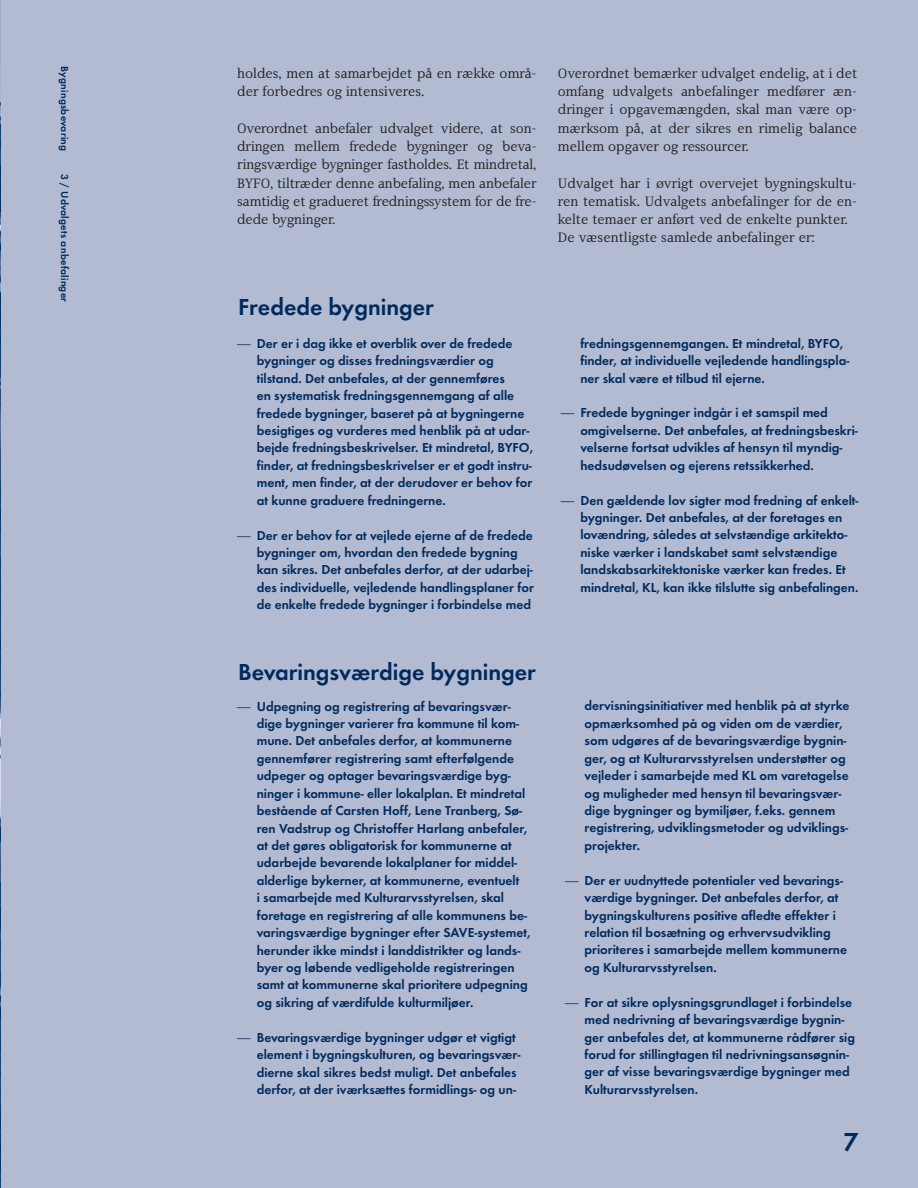
<style>
.page{position:relative;width:918px;height:1188px;background:#b2bbd2}
.page>*{position:absolute;margin:0;border:0;box-sizing:border-box;transform-origin:0 0}
.t1{font:600 27px "Futura EFOP";color:#002a5c}
.t2{font:600 24px "Futura EFOP";color:#002a5c}
.t3{font:14.25px/18.3px "Ninetysix K Serif";color:#231f20}
.t4{font:600 13.5px/17.4px "Futura EFOP";color:#002a5c}
.t5{font:600 10.5px "Futura EFOP";letter-spacing:.025em;color:#002a5c}
.s1{font-family:"Home";font-weight:400}
</style>
<div class="page">
<img style="left:0;top:0;width:1px;height:1188px">
<p class="t5" style="left:69px;top:66px;width:87px;rotate:90deg">Bygningsbevaring</p>
<p class="t5" style="left:69px;top:174px;width:130px;rotate:90deg">3 / Udvalgets anbefalinger</p>
<p class="t3" style="left:237px;top:65px;width:301px">holdes, men at samarbejdet på en række områ&shy;der forbedres og intensiveres.</p>
<p class="t3" style="left:237px;top:120px;width:301px;text-align:justify">Overordnet anbefaler udvalget videre, at son&shy;dringen mellem fredede bygninger og beva&shy;ringsværdige bygninger fastholdes. Et mindretal, BYFO, tiltræder denne anbefaling, men anbefaler samtidig et gradueret fredningssystem for de fre&shy;dede bygninger.</p>
<h2 class="t2" style="left:238px;top:297px;width:197px">Fredede bygninger</h2>
<p class="t4" style="left:257px;top:335px;width:278px;text-indent:-19px"><span class="s1">—</span> Der er i dag ikke et overblik over de fredede bygninger og disses fredningsværdier og<br>til stand. Det anbefales, at der gennemføres<br>en sys tematisk fred nings gen nem gang af alle fredede byg ninger, baseret på at bygningerne besigtiges og vurderes med henblik på at udar&shy;bejde frednings be skrivelser. Et mindre tal, BYFO, finder, at fredningsbeskrivelser er et godt instru&shy;ment, men finder, at der der udover er behov for at kunne graduere fred ningerne.</p>
<p class="t4" style="left:257px;top:527px;width:279px;text-indent:-19px"><span class="s1">—</span> Der er behov for at vejlede ejerne af de fredede bygninger om, hvordan den fredede bygning kan sikres. Det anbefales derfor, at der udarbej&shy;des individuelle, vejledende handlingsplaner for de enkelte fredede bygninger i forbindelse med</p>
<h2 class="t2" style="left:238px;top:661px;width:299px">Bevaringsværdige bygninger</h2>
<p class="t4" style="left:257px;top:698px;width:275px;text-indent:-19px"><span class="s1">—</span> Udpegning og registrering af bevaringsvær&shy;dige bygninger varierer fra kommune til kom&shy;mune. Det anbefales derfor, at kommunerne gennemfører registrering samt efterfølgende udpeger og optager bevaringsværdige byg&shy;ninger i kommune- eller lokalplan. Et mindretal bestående af Carsten Hoff, Lene Tranberg, Sø&shy;ren Vadstrup og Christoffer Harlang anbefaler, at det gøres obligatorisk for kommunerne at udarbejde bevarende lokalplaner for middel&shy;alderlige bykerner, at kommunerne, eventuelt<br>i samarbejde med Kulturarvsstyrelsen, skal foretage en registrering af alle kommunens be&shy;varingsværdige bygninger efter SAVE-systemet, herunder ikke mindst i landdistrikter og lands&shy;byer og løbende vedligeholde registreringen samt at kommunerne skal prioritere udpegning og sikring af værdifulde kulturmiljøer.</p>
<p class="t4" style="left:257px;top:1029px;width:265px;text-indent:-19px"><span class="s1">—</span> Bevaringsværdige bygninger udgør et vigtigt element i bygningskulturen, og bevaringsvær&shy;dierne skal sikres bedst muligt. Det anbefales derfor, at der iværksættes formidlings- og un-</p>
<p class="t3" style="left:558px;top:65px;width:301px;text-align:justify">Overordnet bemærker udvalget endelig, at i det omfang udvalgets anbefalinger medfører æn&shy;dringer i opgavemængden, skal man være op&shy;mærksom på, at der sikres en rimelig balance mellem opgaver og ressourcer.</p>
<p class="t3" style="left:558px;top:175px;width:301px">Udvalget har i øvrigt overvejet bygningskultu&shy;ren tematisk. Udvalgets anbefalinger for de en&shy;kelte temaer er anført ved de enkelte punkter.<br>De væsentligste samlede anbefalinger er:</p>
<p class="t4" style="left:580px;top:335px;width:271px">fredningsgennemgangen. Et mindretal, BYFO, finder, at individuelle vejledende handlingspla&shy;ner skal være et tilbud til ejerne.</p>
<p class="t4" style="left:580px;top:405px;width:279px;text-indent:-19px"><span class="s1">—</span> Fredede bygninger indgår i et samspil med omgivelserne. Det anbefales, at fredningsbeskri&shy;velserne fortsat udvikles af hensyn til myndig&shy;hedsudøvelsen og ejerens retssikkerhed.</p>
<p class="t4" style="left:580px;top:492px;width:280px;text-indent:-19px"><span class="s1">—</span> Den gældende lov sigter mod fredning af enkelt&shy;bygninger. Det anbefales, at der foretages en lovændring, således at selvstændige arkitekto&shy;niske værker i landskabet samt selvstændige landskabsarkitektoniske værker kan fredes. Et mindretal, KL, kan ikke tilslutte sig anbefalingen.</p>
<p class="t4" style="left:585px;top:698px;width:266px">dervisningsinitiativer med henblik på at styrke opmærksomhed på og viden om de værdier, som udgøres af de bevaringsværdige bygnin&shy;ger, og at Kulturarvsstyrelsen understøtter og vejleder i samarbejde med KL om varetagelse og muligheder med hensyn til bevaringsvær&shy;dige bygninger og bymiljøer, f.eks. gennem registrering, udviklingsmetoder og udviklings&shy;projekter.</p>
<p class="t4" style="left:585px;top:872px;width:264px;text-indent:-19px"><span class="s1">—</span> Der er uudnyttede potentialer ved bevarings&shy;værdige bygninger. Det anbefales derfor, at bygningskulturens positive afledte effekter i relation til bosætning og erhvervsudvikling prioriteres i samarbejde mellem kommunerne og Kulturarvsstyrelsen.</p>
<p class="t4" style="left:585px;top:994px;width:272px;text-indent:-19px"><span class="s1">—</span> For at sikre oplysningsgrundlaget i forbindelse med nedrivning af bevaringsværdige bygnin&shy;ger anbefales det, at kommunerne rådfører sig forud for stillingtagen til nedrivningsansøgnin&shy;ger af visse bevaringsværdige bygninger med Kulturarvsstyrelsen.</p>
<h1 class="t1" style="left:844px;top:1130px;width:17px">7</h1>
</div>
